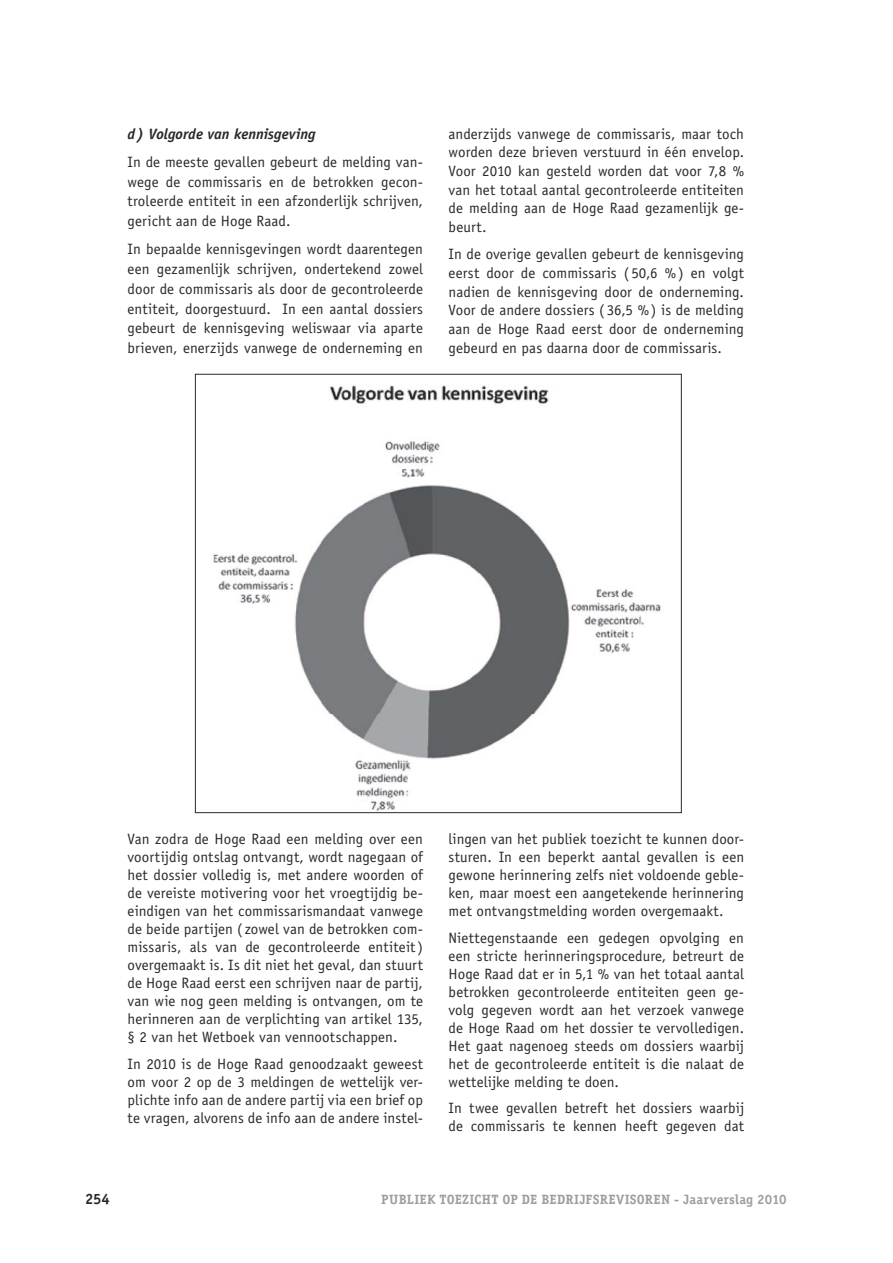
<style>
.page{position:relative;width:893px;height:1263px;background:#fff}
.page>*{position:absolute;margin:0;border:0;box-sizing:border-box;transform-origin:0 0}
.t1{font:15px/18px "Officina Sans Std";letter-spacing:.005em;color:#2b2829;text-align:justify}
.t2{font:italic 700 15px "Officina Sans Std";color:#2b2829}
.t3{font:700 15px "Officina Serif Std";color:#2b2829}
.t4{font:700 13.5px "Officina Serif Std";letter-spacing:.015em;color:#9d9ea2}
</style>
<div class="page">
<img style="left:213px;top:385px;width:448px;height:426px">
<p class="t2" style="left:128px;top:128px;width:190px">d ) Volgorde van kennisgeving</p>
<p class="t1" style="left:128px;top:153px;width:297px;line-height:19.8px">In de meeste gevallen gebeurt de melding van&shy;wege de commissaris en de betrokken gecon&shy;troleerde entiteit in een afzonderlijk schrijven, gericht aan de Hoge Raad.</p>
<p class="t1" style="left:128px;top:240px;width:297px;line-height:19.8px">In bepaalde kennisgevingen wordt daarentegen een gezamenlijk schrijven, ondertekend zowel door de commissaris als door de gecontroleerde entiteit, doorgestuurd. In een aantal dossiers gebeurt de kennisgeving weliswaar via aparte brieven, enerzijds vanwege de onderneming en</p>
<p class="t1" style="left:448px;top:125px;width:297px;line-height:18.8px">anderzijds vanwege de commissaris, maar toch worden deze brieven verstuurd in één envelop.<br>Voor 2010 kan gesteld worden dat voor 7,8 % van het totaal aantal gecontroleerde entiteiten de melding aan de Hoge Raad gezamenlijk ge&shy;beurt.</p>
<p class="t1" style="left:448px;top:246px;width:297px;line-height:18.8px">In de overige gevallen gebeurt de kennisgeving eerst door de commissaris ( 50,6 % ) en volgt nadien de kennisgeving door de onderneming.<br>Voor de andere dossiers ( 36,5 % ) is de melding aan de Hoge Raad eerst door de onderneming gebeurd en pas daarna door de commissaris.</p>
<p class="t1" style="left:128px;top:831px;width:297px">Van zodra de Hoge Raad een melding over een voortijdig ontslag ontvangt, wordt nagegaan of het dossier volledig is, met andere woorden of de vereiste motivering voor het vroegtijdig be&shy;eindigen van het commissarismandaat vanwege de beide partijen ( zowel van de betrokken com&shy;missaris, als van de gecontroleerde entiteit ) overgemaakt is. Is dit niet het geval, dan stuurt de Hoge Raad eerst een schrijven naar de partij, van wie nog geen melding is ontvangen, om te herinneren aan de verplichting van artikel 135, § 2 van het Wetboek van vennootschappen.</p>
<p class="t1" style="left:128px;top:1055px;width:297px">In 2010 is de Hoge Raad genoodzaakt geweest om voor 2 op de 3 meldingen de wettelijk ver&shy;plichte info aan de andere partij via een brief op te vragen, alvorens de info aan de andere instel-</p>
<p class="t1" style="left:448px;top:831px;width:297px">lingen van het publiek toezicht te kunnen door&shy;sturen. In een beperkt aantal gevallen is een gewone herinnering zelfs niet voldoende geble&shy;ken, maar moest een aangetekende herinnering met ontvangstmelding worden overgemaakt.</p>
<p class="t1" style="left:448px;top:930px;width:297px">Niettegenstaande een gedegen opvolging en een stricte herinneringsprocedure, betreurt de Hoge Raad dat er in 5,1 % van het totaal aantal betrokken gecontroleerde entiteiten geen ge&shy;volg gegeven wordt aan het verzoek vanwege de Hoge Raad om het dossier te vervolledigen.<br>Het gaat nagenoeg steeds om dossiers waarbij het de gecontroleerde entiteit is die nalaat de wettelijke melding te doen.</p>
<p class="t1" style="left:448px;top:1100px;width:297px">In twee gevallen betreft het dossiers waarbij de commissaris te kennen heeft gegeven dat</p>
<p class="t3" style="left:85px;top:1193px;width:26px">254</p>
<p class="t4" style="left:381px;top:1194px;width:407px">PUBLIEK TOEZICHT OP DE BEDRIJFSREVISOREN - Jaarverslag 2010</p>
</div>
